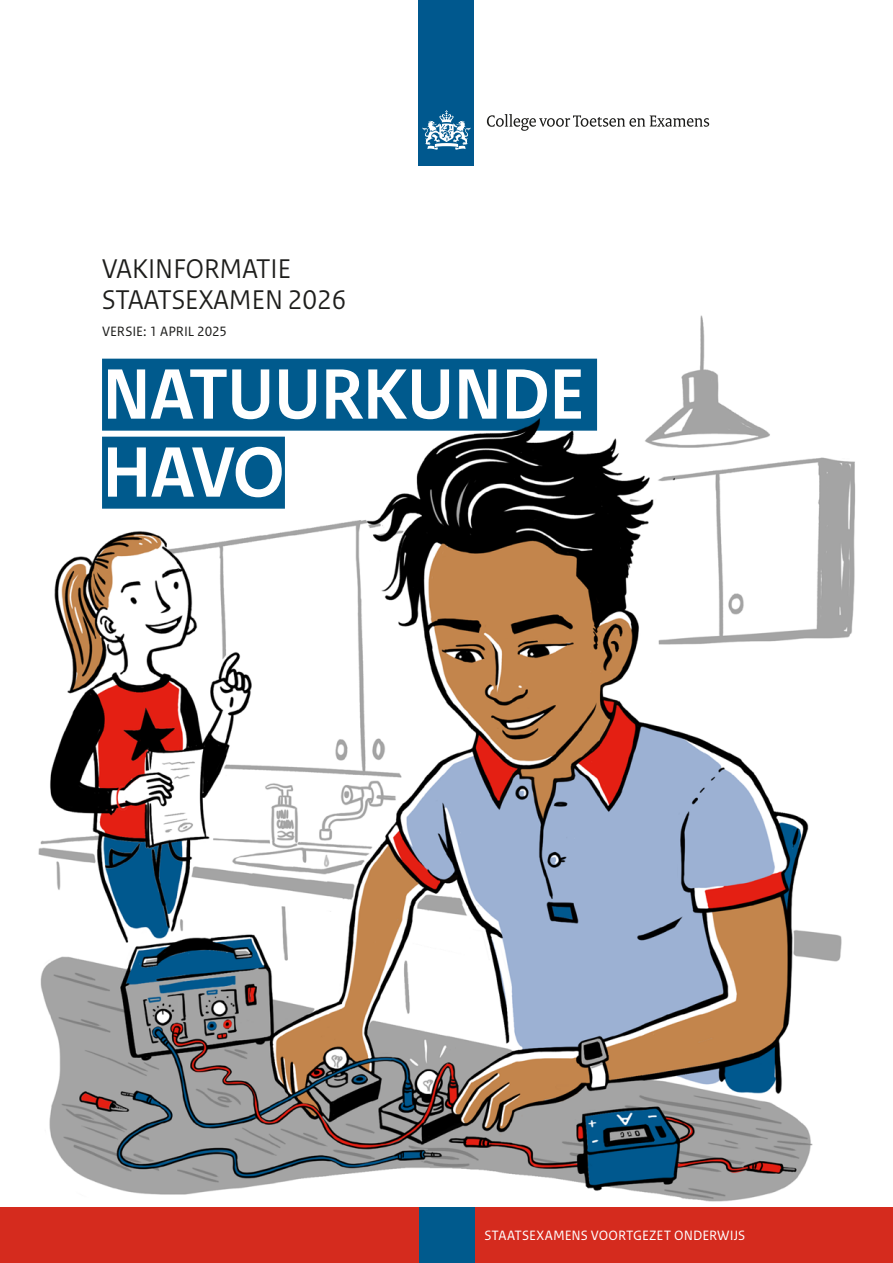
<style>
.page{position:relative;width:893px;height:1263px;background:#fff}
.page>*{position:absolute;margin:0;border:0;box-sizing:border-box;transform-origin:0 0}
.H1_titel{font:700 75px/78px "Rijksoverheid Sans Heading";letter-spacing:-.015em;color:#fff}
.P_subtitel{font:28.5px/31.5px "Rijksoverheid Sans Heading";color:#1d1d1b}
.t1{font:14.25px "Rijksoverheid Sans Text";letter-spacing:.005em;color:#fff}
.t2{font:14.25px "Rijksoverheid Sans Text";letter-spacing:-.005em;color:#1d1d1b}
</style>
<div class="page">
<img style="left:7px;top:315px;width:878px;height:893px">
<div style="left:0;top:1208px;width:893px;height:55px;background:#d52b1e"></div>
<div style="left:419px;top:1208px;width:55px;height:55px;background:#005a8d"></div>
<div style="left:419px;top:0;width:55px;height:165px;background:#00588e"></div>
<svg style="left:423px;top:110px;width:47px;height:40px"></svg>
<svg style="left:487px;top:114px;width:222px;height:17px"></svg>
<div style="left:102px;top:359px;width:495px;height:72px;background:#005a8d"></div>
<div style="left:102px;top:437px;width:183px;height:72px;background:#005a8d"></div>
<img style="left:474px;top:315px;width:132px;height:119px">
<p class="P_subtitel" style="left:102px;top:253px;width:246px">VAKINFORMATIE<br>STAATSEXAMEN 2026</p>
<p class="t2" style="left:102px;top:323px;width:126px">VERSIE: 1 APRIL 2025</p>
<h1 class="H1_titel" style="left:102px;top:357px;width:484px">NATUURKUNDE<br>HAVO</h1>
<p class="t1" style="left:484px;top:1227px;width:263px">STAATSEXAMENS VOORTGEZET ONDERWIJS</p>
</div>
